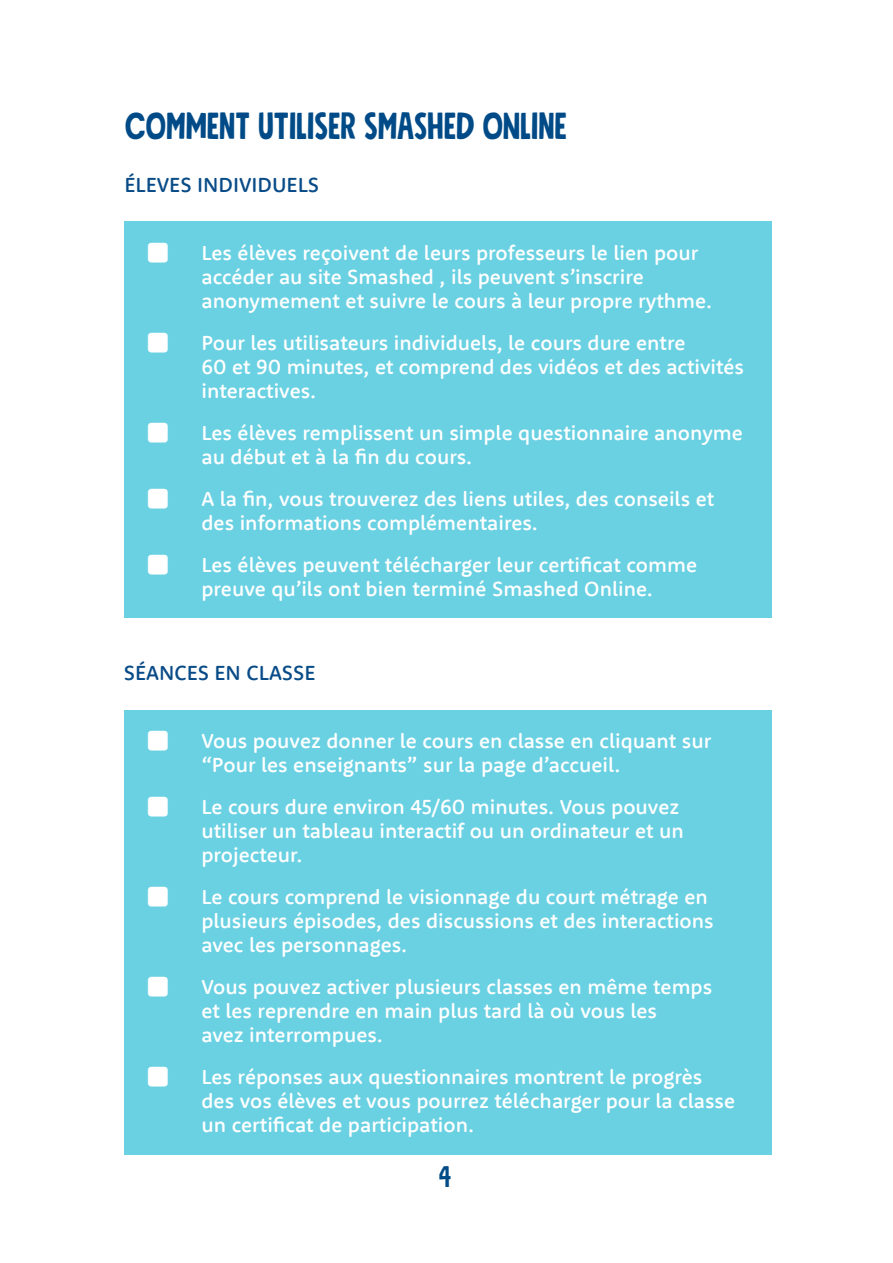
<style>
.page{position:relative;width:893px;height:1263px;background:#fff}
.page>*{position:absolute;margin:0;border:0;box-sizing:border-box;transform-origin:0 0}
.t1{font:37.5px "Mindset Slim";color:#004b87}
.t2{font:30px "Mindset Slim";color:#004b87}
.t3{font:500 21px/24px "Rooney Sans";color:#fff}
.t4{font:500 21px "Rooney Sans";color:#084b87}
</style>
<div class="page">
<div style="left:125px;top:221px;width:647px;height:397px;background:#6ad1e3"></div>
<div style="left:125px;top:710px;width:647px;height:444px;background:#6ad1e3"></div>
<h1 class="t1" style="left:125px;top:102px;width:442px">COMMENT UTILISER SMASHED ONLINE</h1>
<p class="t4" style="left:124px;top:171px;width:196px">ÉLEVES INDIVIDUELS</p>
<p class="t3" style="left:201px;top:240px;width:512px">Les élèves reçoivent de leurs professeurs le lien pour accéder au site Smashed , ils peuvent s’inscrire anonymement et suivre le cours à leur propre rythme.</p>
<p class="t3" style="left:201px;top:330px;width:544px">Pour les utilisateurs individuels, le cours dure entre<br>60 et 90 minutes, et comprend des vidéos et des activités interactives.</p>
<p class="t3" style="left:201px;top:420px;width:543px">Les élèves remplissent un simple questionnaire anonyme au début et à la fin du cours.</p>
<p class="t3" style="left:201px;top:486px;width:514px">A la fin, vous trouverez des liens utiles, des conseils et des informations complémentaires.</p>
<p class="t3" style="left:201px;top:552px;width:497px">Les élèves peuvent télécharger leur certificat comme preuve qu’ils ont bien terminé Smashed Online.</p>
<p class="t4" style="left:124px;top:658px;width:193px">SÉANCES EN CLASSE</p>
<p class="t3" style="left:201px;top:728px;width:511px">Vous pouvez donner le cours en classe en cliquant sur “Pour les enseignants” sur la page d’accueil.</p>
<p class="t3" style="left:201px;top:794px;width:484px">Le cours dure environ 45/60 minutes. Vous pouvez utiliser un tableau interactif ou un ordinateur et un projecteur.</p>
<p class="t3" style="left:201px;top:884px;width:514px">Le cours comprend le visionnage du court métrage en plusieurs épisodes, des discussions et des interactions avec les personnages.</p>
<p class="t3" style="left:201px;top:974px;width:512px">Vous pouvez activer plusieurs classes en même temps et les reprendre en main plus tard là où vous les<br>avez interrompues.</p>
<p class="t3" style="left:201px;top:1064px;width:535px">Les réponses aux questionnaires montrent le progrès des vos élèves et vous pourrez télécharger pour la classe un certificat de participation.</p>
<h2 class="t2" style="left:439px;top:1157px;width:14px">4</h2>
</div>
